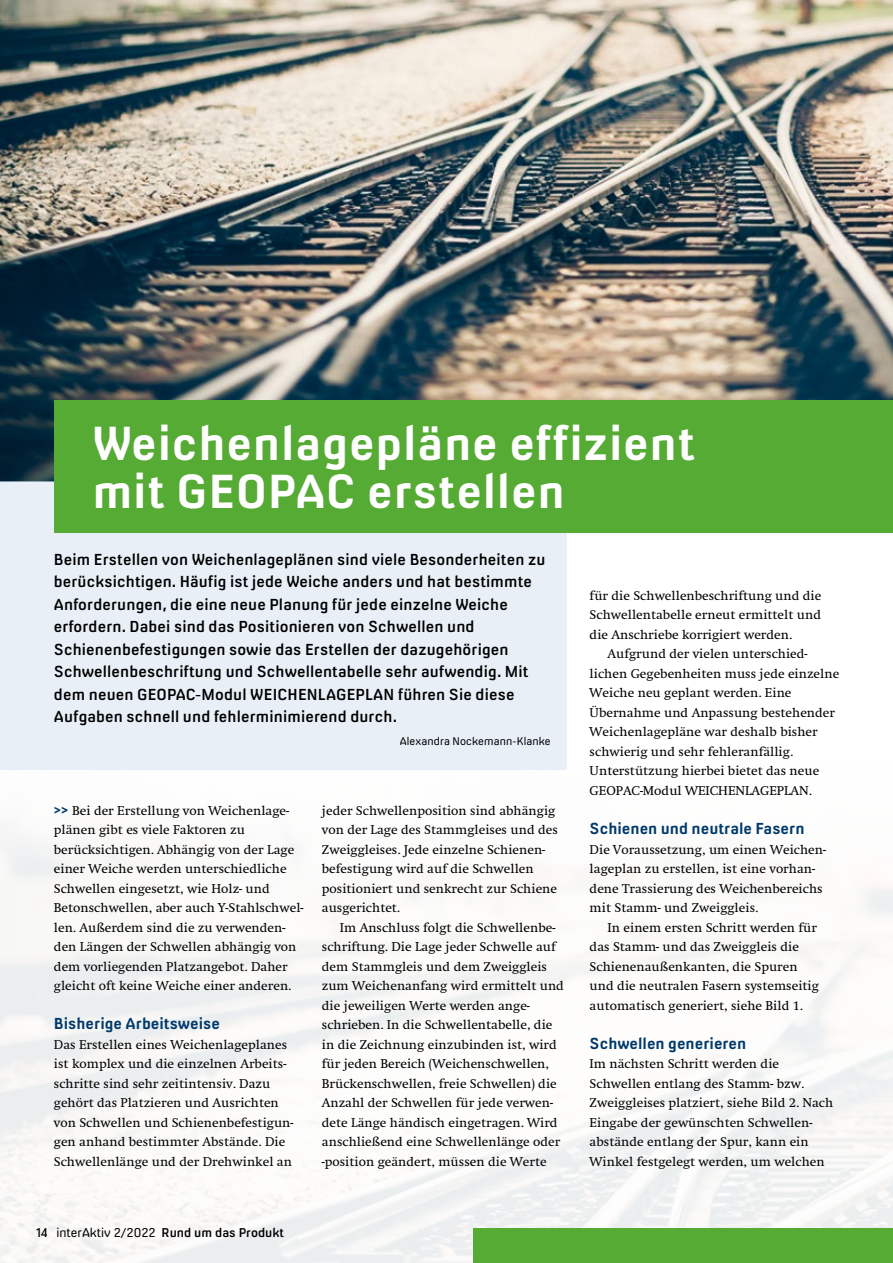
<style>
.page{position:relative;width:893px;height:1263px;background:#fff}
.page>*{position:absolute;margin:0;border:0;box-sizing:border-box;transform-origin:0 0}
.t1{font:700 45px/48px "Milibus Rg";letter-spacing:.015em;color:#fff}
.t2{font:15px/22.5px "Milibus Sb";letter-spacing:.01em;color:#000}
.t3{font:700 15px "Milibus Rg";color:#00396b}
.t4{font:500 13.5px/19.5px "Swift";color:#000}
.t5{font:12px "Milibus Lt";color:#000}
.t6{font:10.5px "Milibus Lt";letter-spacing:.01em;color:#000}
.s1{font-family:"Milibus Rg";font-weight:700;color:#00396b}
.s2{font-family:"Milibus Rg"}
.s3{font-family:"Milibus Sb"}
</style>
<div class="page">
<img style="left:0;top:0;width:893px;height:481px">
<div style="left:0;top:481px;width:567px;height:289px;background:#e8eff7"></div>
<div style="left:54px;top:400px;width:839px;height:132px;background:#56ab34"></div>
<div style="left:473px;top:1228px;width:420px;height:35px;background:#56ab34"></div>
<h1 class="t1" style="left:92px;top:419px;width:604px">Weichenlagepläne effizient mit GEOPAC erstellen</h1>
<p class="t2" style="left:54px;top:548px;width:493px">Beim Erstellen von Weichenlageplänen sind viele Besonderheiten zu berücksichtigen. Häufig ist jede Weiche anders und hat bestimmte Anforderungen, die eine neue Planung für jede einzelne Weiche erfordern. Dabei sind das Positionieren von Schwellen und Schienenbefestigungen sowie das Erstellen der dazugehörigen Schwellenbeschriftung und Schwellentabelle sehr aufwendig. Mit dem neuen GEOPAC-Modul WEICHENLAGEPLAN führen Sie diese Aufgaben schnell und fehlerminimierend durch.</p>
<p class="t6" style="left:400px;top:734px;width:152px">Alexandra Nockemann-Klanke</p>
<p class="t4" style="left:54px;top:801px;width:251px"><span class="s1">&gt;&gt;</span> Bei der Erstellung von Weichenlage&shy;plänen gibt es viele Faktoren zu berücksichtigen. Abhängig von der Lage einer Weiche werden unterschiedliche Schwellen eingesetzt, wie Holz- und Betonschwellen, aber auch Y-Stahlschwel&shy;len. Außerdem sind die zu verwenden&shy;den Längen der Schwellen abhängig von dem vorliegenden Platzangebot. Daher gleicht oft keine Weiche einer anderen.</p>
<p class="t3" style="left:54px;top:1014px;width:168px">Bisherige Arbeitsweise</p>
<p class="t4" style="left:54px;top:1035px;width:241px">Das Erstellen eines Weichenlageplanes ist komplex und die einzelnen Arbeits&shy;schritte sind sehr zeitintensiv. Dazu gehört das Platzieren und Ausrichten von Schwellen und Schienenbefestigun&shy;gen anhand bestimmter Abstände. Die Schwellenlänge und der Drehwinkel an</p>
<p class="t4" style="left:322px;top:801px;width:237px">jeder Schwellenposition sind abhängig von der Lage des Stammgleises und des Zweiggleises. Jede einzelne Schienen&shy;befestigung wird auf die Schwellen positioniert und senkrecht zur Schiene ausgerichtet.</p>
<p class="t4" style="left:322px;top:918px;width:244px;text-indent:18px">Im Anschluss folgt die Schwellenbe&shy;schriftung. Die Lage jeder Schwelle auf dem Stammgleis und dem Zweiggleis zum Weichenanfang wird ermittelt und die jeweiligen Werte werden ange&shy;schrieben. In die Schwellentabelle, die in die Zeichnung einzubinden ist, wird für jeden Bereich (Weichenschwellen, Brückenschwellen, freie Schwellen) die Anzahl der Schwellen für jede verwen&shy;dete Länge händisch eingetragen. Wird anschließend eine Schwellenlänge oder -position geändert, müssen die Werte</p>
<p class="t5" style="left:36px;top:1226px;width:249px"><span class="s2">14</span> interAktiv 2/2022 <span class="s3">Rund um das Produkt</span></p>
<p class="t4" style="left:590px;top:586px;width:233px;text-align:justify">für die Schwellenbeschriftung und die Schwellentabelle erneut ermittelt und die Anschriebe korrigiert werden.</p>
<p class="t4" style="left:590px;top:644px;width:251px;text-indent:18px">Aufgrund der vielen unterschied&shy;lichen Gegebenheiten muss jede einzelne Weiche neu geplant werden. Eine Übernahme und Anpassung bestehender Weichenlagepläne war deshalb bisher schwierig und sehr fehleranfällig.<br>Unterstützung hierbei bietet das neue GEOPAC-Modul WEICHENLAGEPLAN.</p>
<p class="t3" style="left:590px;top:819px;width:216px">Schienen und neutrale Fasern</p>
<p class="t4" style="left:590px;top:840px;width:238px">Die Voraussetzung, um einen Weichen&shy;lageplan zu erstellen, ist eine vorhan&shy;dene Trassierung des Weichenbereichs mit Stamm- und Zweiggleis.</p>
<p class="t4" style="left:590px;top:918px;width:231px;text-indent:18px">In einem ersten Schritt werden für das Stamm- und das Zweiggleis die Schienenaußenkanten, die Spuren und die neutralen Fasern systemseitig automatisch generiert, siehe Bild 1.</p>
<p class="t3" style="left:590px;top:1034px;width:158px">Schwellen generieren</p>
<p class="t4" style="left:590px;top:1054px;width:245px">Im nächsten Schritt werden die Schwellen entlang des Stamm- bzw.<br>Zweiggleises platziert, siehe Bild 2. Nach Eingabe der gewünschten Schwellen&shy;abstände entlang der Spur, kann ein Winkel festgelegt werden, um welchen</p>
</div>
